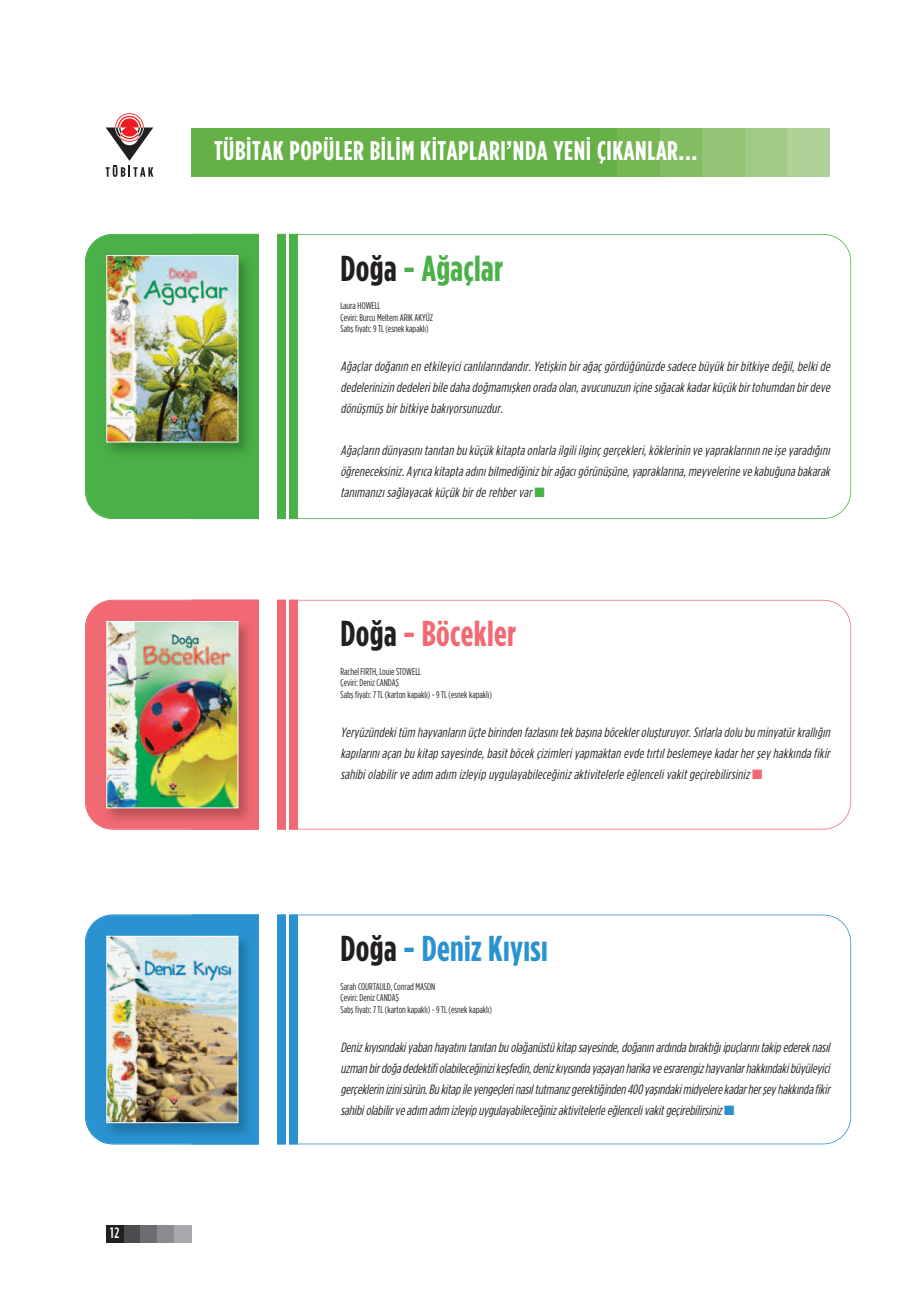
<style>
.page{position:relative;width:915px;height:1306px;background:#fff}
.page>*{position:absolute;margin:0;border:0;box-sizing:border-box;transform-origin:0 0}
.t1{font:36px "Gotham Condensed TRUN Bold";letter-spacing:.01em;color:#2a92d0}
.t2{font:36px "Gotham Condensed TRUN Bold";letter-spacing:.01em;color:#f16a73}
.t3{font:36px "Gotham Condensed TRUN Bold";letter-spacing:.01em;color:#4ab048}
.t4{font:27px "Gotham Condensed TRUN Bold";letter-spacing:.02em;color:#fff}
.t5{font:500 15px "Gotham Condensed TRUN";color:#fff}
.t6{font:italic 13.5px/21px "Gotham Condensed TRUN";color:#231f20;text-align:justify}
.t7{font:9.75px/11.7px "Gotham Condensed TRUN";color:#231f20}
.s1{color:#231f20}
.s2{color:#4ab048}
.s3{color:#f16a73}
.s4{color:#2a92d0}
</style>
<div class="page">
<div style="left:86px;top:235px;width:211px;height:283px;background:#4ab048;border-radius:27px"></div>
<div style="left:85px;top:234px;width:213px;height:285px;border:2px solid #4ab048;border-radius:28px"></div>
<div style="left:192px;top:235px;width:105px;height:283px;background:#4ab048"></div>
<div style="left:191px;top:234px;width:107px;height:285px;border:1px solid #4ab048"></div>
<div style="left:85px;top:600px;width:765px;height:229px;border:2px solid #f16a73;border-radius:28px"></div>
<div style="left:86px;top:600px;width:211px;height:228px;background:#f16a73;border-radius:27px"></div>
<div style="left:85px;top:600px;width:213px;height:229px;border:2px solid #f16a73;border-radius:28px"></div>
<div style="left:192px;top:600px;width:105px;height:228px;background:#f16a73"></div>
<div style="left:191px;top:600px;width:107px;height:229px;border:1px solid #f16a73"></div>
<div style="left:85px;top:914px;width:765px;height:230px;border:2px solid #2a92d0;border-radius:28px"></div>
<div style="left:86px;top:915px;width:211px;height:228px;background:#2a92d0;border-radius:27px"></div>
<div style="left:85px;top:914px;width:213px;height:230px;border:2px solid #2a92d0;border-radius:28px"></div>
<div style="left:192px;top:915px;width:105px;height:228px;background:#2a92d0"></div>
<div style="left:191px;top:914px;width:107px;height:230px;border:1px solid #2a92d0"></div>
<svg style="left:106px;top:113px;width:47px;height:64px"></svg>
<div style="left:191px;top:128px;width:638px;height:48px;background:#65b145"></div>
<div style="left:659px;top:128px;width:43px;height:48px;background:#83bd63"></div>
<div style="left:702px;top:128px;width:42px;height:48px;background:#94c475"></div>
<div style="left:744px;top:128px;width:43px;height:48px;background:#a2ca87"></div>
<div style="left:787px;top:128px;width:42px;height:48px;background:#b0d299"></div>
<div style="left:617px;top:128px;width:42px;height:48px;background:#75b752"></div>
<img style="left:106px;top:249px;width:142px;height:213px">
<img style="left:191px;top:249px;width:1px;height:213px">
<img style="left:108px;top:257px;width:128px;height:183px">
<div style="left:106px;top:255px;width:132px;height:187px;border:1px solid #fff"></div>
<img style="left:100px;top:614px;width:149px;height:213px">
<img style="left:191px;top:614px;width:1px;height:213px">
<img style="left:108px;top:623px;width:128px;height:183px">
<div style="left:106px;top:621px;width:132px;height:187px;border:1px solid #fff"></div>
<img style="left:100px;top:929px;width:148px;height:213px">
<img style="left:191px;top:929px;width:1px;height:213px">
<img style="left:108px;top:937px;width:128px;height:184px">
<div style="left:106px;top:935px;width:132px;height:188px;border:1px solid #fff"></div>
<div style="left:123px;top:1225px;width:17px;height:17px;background:#4b4c4d"></div>
<div style="left:140px;top:1225px;width:17px;height:17px;background:#6c6d70"></div>
<div style="left:157px;top:1225px;width:17px;height:17px;background:#8a8c8f"></div>
<div style="left:174px;top:1225px;width:17px;height:17px;background:#a8a9ad"></div>
<div style="left:106px;top:1225px;width:17px;height:17px;background:#231f20"></div>
<div style="left:259px;top:213px;width:17px;height:952px;background:#fff"></div>
<hr style="left:287px;top:213px;width:2px;height:952px;background:#fff">
<p class="t5" style="left:110px;top:1224px;width:11px">12</p>
<h2 class="t4" style="left:214px;top:135px;width:484px">TÜBİTAK POPÜLER BİLİM KİTAPLARI’NDA YENİ ÇIKANLAR...</h2>
<h1 class="t3" style="left:340px;top:248px;width:164px"><span class="s1">Doğa</span> - Ağaçlar</h1>
<p class="t7" style="left:340px;top:299px;width:94px">Laura HOWELL<br>Çeviri: Burcu Meltem ARIK AKYÜZ<br>Satış fiyatı: 9 TL (esnek kapaklı)</p>
<p class="t6" style="left:340px;top:356px;width:494px">Ağaçlar doğanın en etkileyici canlılarındandır. Yetişkin bir ağaç gördüğünüzde sadece büyük bir bitkiye değil, belki de dedelerinizin dedeleri bile daha doğmamışken orada olan, avucunuzun içine sığacak kadar küçük bir tohumdan bir deve dönüşmüş bir bitkiye bakıyorsunuzdur.</p>
<p class="t6" style="left:340px;top:440px;width:494px">Ağaçların dünyasını tanıtan bu küçük kitapta onlarla ilgili ilginç gerçekleri, köklerinin ve yapraklarının ne işe yaradığını öğreneceksiniz. Ayrıca kitapta adını bilmediğiniz bir ağacı görünüşüne, yapraklarına, meyvelerine ve kabuğuna bakarak tanımanızı sağlayacak küçük bir de rehber var <span class="s2">■</span></p>
<h1 class="t2" style="left:340px;top:613px;width:177px"><span class="s1">Doğa</span> - Böcekler</h1>
<p class="t7" style="left:340px;top:665px;width:153px">Rachel FIRTH, Louie STOWELL<br>Çeviri: Deniz CANDAŞ<br>Satış fiyatı: 7 TL (karton kapaklı) - 9 TL (esnek kapaklı)</p>
<p class="t6" style="left:340px;top:721px;width:494px">Yeryüzündeki tüm hayvanların üçte birinden fazlasını tek başına böcekler oluşturuyor. Sırlarla dolu bu minyatür krallığın kapılarını açan bu kitap sayesinde, basit böcek çizimleri yapmaktan evde tırtıl beslemeye kadar her şey hakkında fikir sahibi olabilir ve adım adım izleyip uygulayabileceğiniz aktivitelerle eğlenceli vakit geçirebilirsiniz <span class="s3">■</span></p>
<h1 class="t1" style="left:340px;top:928px;width:209px"><span class="s1">Doğa</span> - Deniz Kıyısı</h1>
<p class="t7" style="left:340px;top:980px;width:153px">Sarah COURTAULD, Conrad MASON<br>Çeviri: Deniz CANDAŞ<br>Satış fiyatı: 7 TL (karton kapaklı) - 9 TL (esnek kapaklı)</p>
<p class="t6" style="left:340px;top:1036px;width:494px">Deniz kıyısındaki yaban hayatını tanıtan bu olağanüstü kitap sayesinde, doğanın ardında bıraktığı ipuçlarını takip ederek nasıl uzman bir doğa dedektifi olabileceğinizi keşfedin, deniz kıyısında yaşayan harika ve esrarengiz hayvanlar hakkındaki büyüleyici gerçeklerin izini sürün. Bu kitap ile yengeçleri nasıl tutmanız gerektiğinden 400 yaşındaki midyelere kadar her şey hakkında fikir sahibi olabilir ve adım adım izleyip uygulayabileceğiniz aktivitelerle eğlenceli vakit geçirebilirsiniz <span class="s4">■</span></p>
</div>
